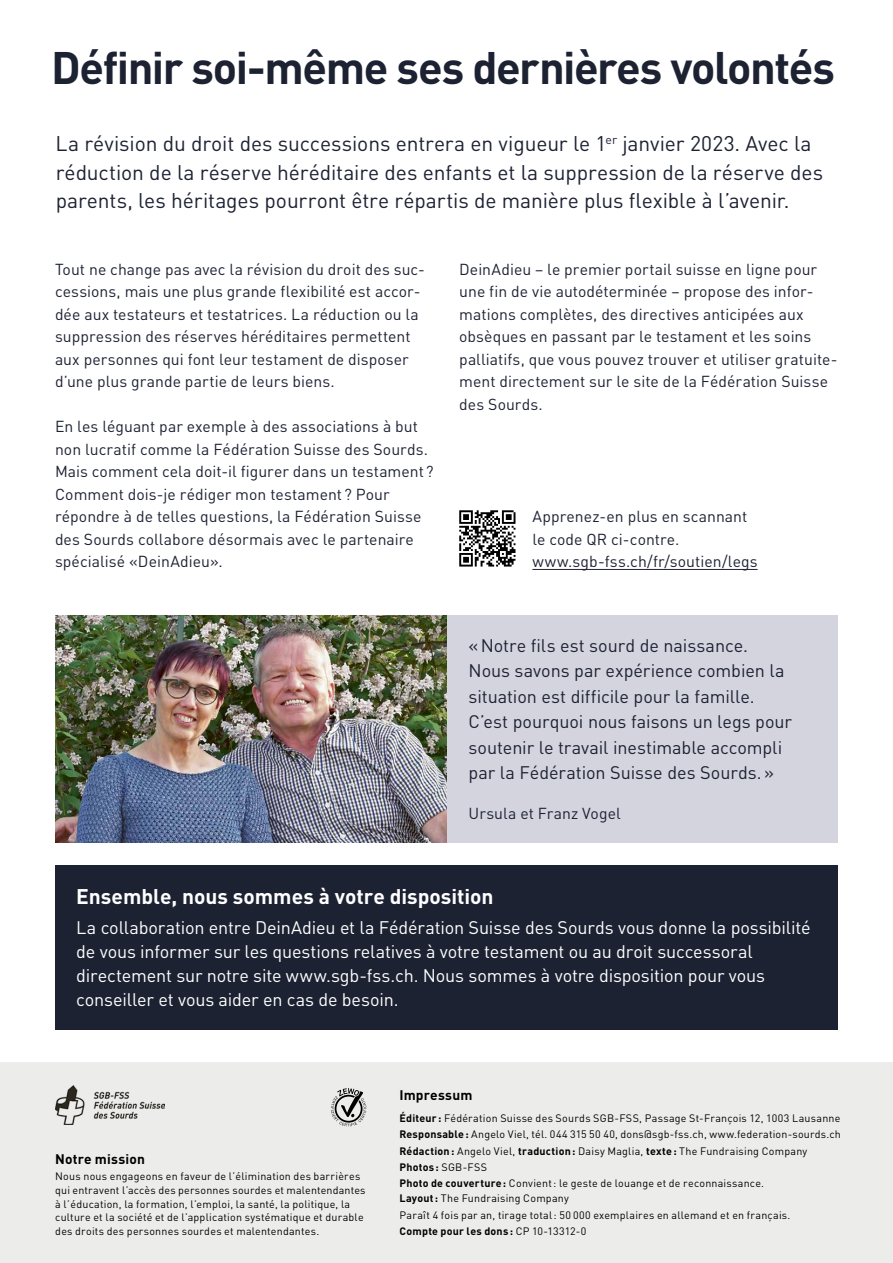
<style>
.page{position:relative;width:893px;height:1263px;background:#fff}
.page>*{position:absolute;margin:0;border:0;box-sizing:border-box;transform-origin:0 0}
.t1{font:700 45px "DINOT";letter-spacing:-.035em;color:#1d2233}
.t2{font:21px/28.5px "DINOT";letter-spacing:-.005em;color:#1d2233}
.t3{font:700 21px "DINOT";color:#fff}
.t4{font:18px/24px "DINOT";letter-spacing:-.01em;color:#fff}
.t5{font:18px/25.5px "DINOT";letter-spacing:-.005em;color:#1d2233}
.t6{font:15.75px/22.5px "DINOT";letter-spacing:.005em;color:#1d2233}
.t7{font:700 13.8px "DINOT";letter-spacing:.01em;color:#000}
.t8{font:10.65px/16.2px "DINOT";letter-spacing:.02em;color:#000}
.s1{font-weight:700}
</style>
<div class="page">
<img style="left:56px;top:615px;width:391px;height:227px">
<hr style="left:532px;top:569px;width:226px;height:1px;background:#1d2233">
<div style="left:55px;top:865px;width:783px;height:164px;background:#1d2233"></div>
<div style="left:447px;top:615px;width:391px;height:227px;background:#d3d4de"></div>
<div style="left:0;top:1062px;width:893px;height:201px;background:#ececeb"></div>
<svg style="left:331px;top:1088px;width:35px;height:38px"></svg>
<img style="left:56px;top:1086px;width:108px;height:38px">
<svg style="left:459px;top:510px;width:56px;height:56px"></svg>
<h1 class="t1" style="left:51px;top:37px;width:785px">Définir soi-même ses dernières volontés</h1>
<p class="t2" style="left:56px;top:128px;width:769px">La révision du droit des successions entrera en vigueur le 1<sup>er</sup> janvier 2023. Avec la réduction de la réserve héréditaire des enfants et la suppression de la réserve des parents, les héritages pourront être répartis de manière plus flexible à l’avenir.</p>
<p class="t6" style="left:55px;top:257px;width:371px">Tout ne change pas avec la révision du droit des suc&shy;cessions, mais une plus grande flexibilité est accor&shy;dée aux testateurs et testatrices. La réduction ou la suppression des réserves héréditaires permettent aux personnes qui font leur testament de disposer d’une plus grande partie de leurs biens.</p>
<p class="t6" style="left:55px;top:415px;width:380px">En les léguant par exemple à des associations à but non lucratif comme la Fédération Suisse des Sourds.<br>Mais comment cela doit-il figurer dans un testament?<br>Comment dois-je rédiger mon testament ? Pour répondre à de telles questions, la Fédération Suisse des Sourds collabore désormais avec le partenaire spécialisé «DeinAdieu».</p>
<p class="t6" style="left:459px;top:257px;width:380px">DeinAdieu – le premier portail suisse en ligne pour une fin de vie autodéterminée – propose des infor&shy;mations complètes, des directives anticipées aux obsèques en passant par le testament et les soins palliatifs, que vous pouvez trouver et utiliser gratuite&shy;ment directement sur le site de la Fédération Suisse des Sourds.</p>
<p class="t6" style="left:532px;top:505px;width:227px">Apprenez-en plus en scannant le code QR ci-contre. www.sgb-fss.ch/fr/soutien/legs</p>
<p class="t5" style="left:469px;top:631px;width:325px">«Notre fils est sourd de naissance.<br>Nous savons par expérience combien la situation est difficile pour la famille.<br>C’est pourquoi nous faisons un legs pour soutenir le travail inestimable accompli par la Fédération Suisse des Sourds.»</p>
<p class="t6" style="left:469px;top:801px;width:154px">Ursula et Franz Vogel</p>
<h2 class="t3" style="left:76px;top:882px;width:419px">Ensemble, nous sommes à votre disposition</h2>
<p class="t4" style="left:76px;top:915px;width:736px">La collaboration entre DeinAdieu et la Fédération Suisse des Sourds vous donne la possibilité de vous informer sur les questions relatives à votre testament ou au droit successoral directement sur notre site www.sgb-fss.ch. Nous sommes à votre disposition pour vous conseiller et vous aider en cas de besoin.</p>
<p class="t7" style="left:55px;top:1150px;width:91px">Notre mission</p>
<p class="t8" style="left:55px;top:1169px;width:312px;line-height:13.8px">Nous nous engageons en faveur de l’élimination des barrières qui entravent l’accès des personnes sourdes et malentendantes à l’éducation, la formation, l’emploi, la santé, la politique, la culture et la société et de l’application systématique et durable des droits des personnes sourdes et malentendantes.</p>
<p class="t7" style="left:399px;top:1085px;width:74px">Impressum</p>
<p class="t8" style="left:399px;top:1109px;width:443px"><span class="s1">Éditeur:</span> Fédération Suisse des Sourds SGB-FSS, Passage St-François 12, 1003 Lausanne <span class="s1">Responsable:</span> Angelo Viel, tél. 044 315 50 40, dons@sgb-fss.ch, www.federation-sourds.ch <span class="s1">Rédaction:</span> Angelo Viel, <span class="s1">traduction:</span> Daisy Maglia, <span class="s1">texte:</span> The Fundraising Company <span class="s1">Photos:</span> SGB-FSS<br><span class="s1">Photo de couverture:</span> Convient: le geste de louange et de reconnaissance.<br><span class="s1">Layout:</span> The Fundraising Company<br>Paraît 4 fois par an, tirage total: 50 000 exemplaires en allemand et en français.<br><span class="s1">Compte pour les dons:</span> CP 10-13312-0</p>
</div>
